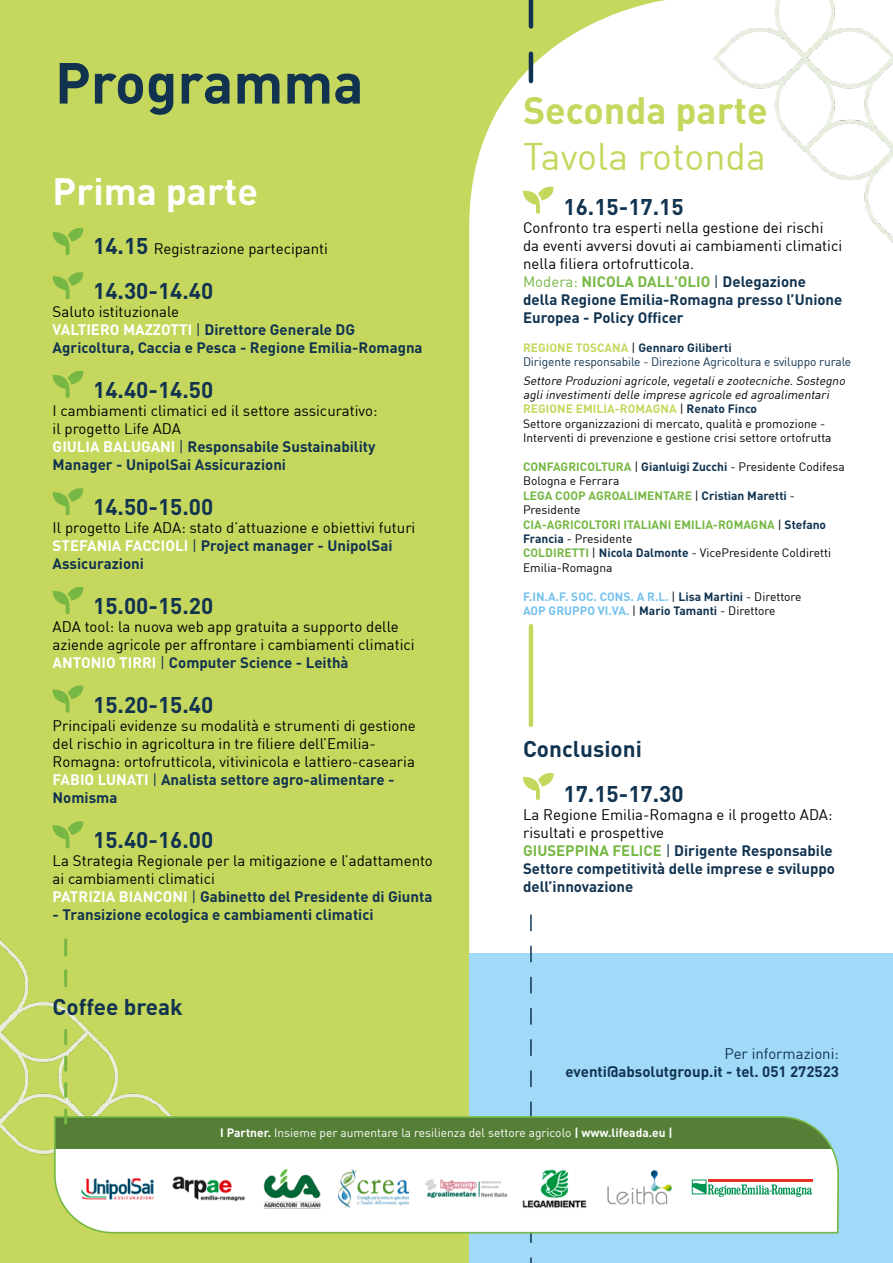
<style>
.page{position:relative;width:893px;height:1263px;background:#c6d75e}
.page>*{position:absolute;margin:0;border:0;box-sizing:border-box;transform-origin:0 0}
.t1{font:700 57px "DIN";color:#113350}
.t2{font:37.65px "DIN";color:#c6d75e}
.t3{font:700 37.65px "DIN";color:#c6d75e}
.t4{font:700 37.65px "DIN";color:#fff}
.t5{font:700 22.5px/45px "DIN";color:#113350}
.t6{font:15px/18px "DIN";color:#000}
.t7{font:700 15px/18px "DIN";color:#113350}
.t8{font:15px "DIN";color:#113350}
.t9{font:italic 12px/14.4px "DIN";color:#000}
.t10{font:12px/14.4px "DIN";color:#000}
.t11{font:12px/14.4px "DIN";letter-spacing:-.01em;color:#113350}
.t12{font:700 12px/14.4px "DIN";color:#75c2ed}
.t13{font:12px "DIN";color:#fff}
.s1{font-weight:700;font-size:22.5px;color:#113350}
.s2{font-weight:400;color:#000}
.s3{color:#fff}
.s4{font-weight:400}
.s5{font-weight:700;color:#fff}
.s6{color:#113350}
.s7{font-weight:700;color:#113350}
.s8{color:#76b843}
.s9{font-weight:700;color:#76b843}
.s10{font-weight:700;color:#c6d75e}
.s11{color:#000}
.s12{font-weight:700}
.s13{font-weight:700;font-style:normal;color:#c6d75e}
.s14{font-style:normal}
.s15{font-weight:700;font-style:normal;color:#113350}
</style>
<div class="page">
<div style="left:469px;top:0;width:424px;height:954px;background:#fff"></div>
<div style="left:469px;top:954px;width:424px;height:309px;background:#a1daf8"></div>
<svg style="left:53px;top:272px;width:31px;height:27px"></svg>
<svg style="left:53px;top:370px;width:31px;height:28px"></svg>
<svg style="left:523px;top:184px;width:31px;height:30px"></svg>
<svg style="left:523px;top:770px;width:31px;height:30px"></svg>
<svg style="left:53px;top:488px;width:31px;height:27px"></svg>
<svg style="left:53px;top:586px;width:31px;height:28px"></svg>
<svg style="left:53px;top:685px;width:31px;height:28px"></svg>
<svg style="left:53px;top:821px;width:31px;height:27px"></svg>
<svg style="left:53px;top:228px;width:31px;height:27px"></svg>
<img style="left:714px;top:0;width:179px;height:243px">
<svg style="left:529px;top:0;width:4px;height:81px"></svg>
<hr style="left:529px;top:626px;width:4px;height:99px;background:#c6d75e">
<svg style="left:530px;top:915px;width:2px;height:348px"></svg>
<img style="left:0;top:938px;width:172px;height:217px">
<svg style="left:53px;top:1115px;width:786px;height:119px;background:#b5c9a6"></svg>
<img style="left:170px;top:1159px;width:77px;height:58px">
<img style="left:261px;top:1159px;width:62px;height:58px">
<img style="left:424px;top:1159px;width:83px;height:58px">
<img style="left:521px;top:1159px;width:67px;height:58px">
<img style="left:339px;top:1169px;width:69px;height:38px">
<img style="left:601px;top:1159px;width:74px;height:58px">
<svg style="left:692px;top:1179px;width:120px;height:18px;background:#b3c3af"></svg>
<img style="left:79px;top:1159px;width:77px;height:58px">
<svg style="left:64px;top:940px;width:3px;height:46px"></svg>
<svg style="left:64px;top:1030px;width:3px;height:93px"></svg>
<h1 class="t1" style="left:55px;top:46px;width:310px">Programma</h1>
<h2 class="t4" style="left:53px;top:167px;width:207px">Prima parte</h2>
<p class="t6" style="left:93px;top:239px;width:236px"><span class="s1">14.15</span> Registrazione partecipanti</p>
<h3 class="t5" style="left:93px;top:267px;width:122px">14.30-14.40</h3>
<p class="t7" style="left:53px;top:302px;width:371px"><span class="s2">Saluto istituzionale<br></span><span class="s3">VALTIERO MAZZOTTI</span> <span class="s4">|</span> Direttore Generale DG<br>Agricoltura, Caccia e Pesca - Regione Emilia-Romagna</p>
<h3 class="t5" style="left:93px;top:366px;width:122px">14.40-14.50</h3>
<p class="t6" style="left:53px;top:401px;width:326px">I cambiamenti climatici ed il settore assicurativo: il progetto Life ADA<br><span class="s5">GIULIA BALUGANI</span> <span class="s6">|</span> <span class="s7">Responsabile Sustainability Manager - UnipolSai Assicurazioni</span></p>
<h3 class="t5" style="left:93px;top:483px;width:122px">14.50-15.00</h3>
<p class="t6" style="left:53px;top:518px;width:364px">Il progetto Life ADA: stato d’attuazione e obiettivi futuri<br><span class="s5">STEFANIA FACCIOLI</span> <span class="s6">|</span> <span class="s7">Project manager - UnipolSai<br>Assicurazioni</span></p>
<h3 class="t5" style="left:93px;top:582px;width:122px">15.00-15.20</h3>
<p class="t6" style="left:53px;top:617px;width:364px">ADA tool: la nuova web app gratuita a supporto delle aziende agricole per affrontare i cambiamenti climatici<br><span class="s5">ANTONIO TIRRI</span> <span class="s6">|</span> <span class="s7">Computer Science - Leithà</span></p>
<h3 class="t5" style="left:93px;top:681px;width:122px">15.20-15.40</h3>
<p class="t6" style="left:53px;top:716px;width:365px">Principali evidenze su modalità e strumenti di gestione del rischio in agricoltura in tre filiere dell’Emilia-Romagna: ortofrutticola, vitivinicola e lattiero-casearia <span class="s5">FABIO LUNATI</span> <span class="s6">|</span> <span class="s7">Analista settore agro-alimentare - Nomisma</span></p>
<h3 class="t5" style="left:93px;top:816px;width:122px">15.40-16.00</h3>
<p class="t6" style="left:53px;top:851px;width:382px">La Strategia Regionale per la mitigazione e l’adattamento ai cambiamenti climatici<br><span class="s5">PATRIZIA BIANCONI</span> <span class="s6">|</span> <span class="s7">Gabinetto del Presidente di Giunta</span></p>
<p class="t7" style="left:53px;top:905px;width:323px">- Transizione ecologica e cambiamenti climatici</p>
<h3 class="t5" style="left:53px;top:984px;width:132px">Coffee break</h3>
<h2 class="t3" style="left:523px;top:86px;width:246px">Seconda parte</h2>
<h2 class="t2" style="left:523px;top:133px;width:244px">Tavola rotonda</h2>
<h3 class="t5" style="left:563px;top:183px;width:122px">16.15-17.15</h3>
<p class="t6" style="left:523px;top:218px;width:321px">Confronto tra esperti nella gestione dei rischi da eventi avversi dovuti ai cambiamenti climatici nella filiera ortofrutticola.<br><span class="s8">Modera:</span> <span class="s9">NICOLA DALL'OLIO</span> <span class="s6">|</span> <span class="s7">Delegazione della Regione Emilia-Romagna presso l’Unione Europea - Policy Officer</span></p>
<p class="t11" style="left:523px;top:340px;width:330px"><span class="s10">REGIONE TOSCANA</span> <span class="s11">|</span> <span class="s12">Gennaro Giliberti<br></span>Dirigente responsabile - Direzione Agricoltura e sviluppo rurale</p>
<p class="t9" style="left:523px;top:373px;width:326px">Settore Produzioniagricole,vegetalie zootecniche.Sostegno agliinvestimentidelle imprese agricole ed agroalimentari <span class="s13">REGIONE EMILIA-ROMAGNA</span> <span class="s14">|</span> <span class="s15">Renato Finco<br></span><span class="s14">Settore organizzazioni di mercato, qualità e promozione - Interventi di prevenzione e gestione crisi settore ortofrutta</span></p>
<p class="t10" style="left:523px;top:459px;width:323px"><span class="s9">CONFAGRICOLTURA</span> | <span class="s7">Gianluigi Zucchi</span> - Presidente Codifesa Bologna e Ferrara<br><span class="s9">LEGA COOP AGROALIMENTARE</span> | <span class="s7">Cristian Maretti</span> - Presidente<br><span class="s9">CIA-AGRICOLTORI ITALIANI EMILIA-ROMAGNA</span> | <span class="s7">Stefano Francia</span> - Presidente<br><span class="s9">COLDIRETTI</span> | <span class="s7">Nicola Dalmonte</span> - VicePresidente Coldiretti Emilia-Romagna</p>
<p class="t12" style="left:523px;top:588px;width:280px">F.IN.A.F. SOC. CONS. A R.L. <span class="s2">|</span> <span class="s6">Lisa Martini</span> <span class="s2">- Direttore<br></span>AOP GRUPPO VI.VA. <span class="s2">|</span> <span class="s6">Mario Tamanti</span> <span class="s2">- Direttore</span></p>
<h3 class="t5" style="left:563px;top:726px;width:122px;text-indent:-40px">Conclusioni<br>17.15-17.30</h3>
<p class="t7" style="left:523px;top:805px;width:313px"><span class="s2">La Regione Emilia-Romagna e il progetto ADA: risultati e prospettive<br></span><span class="s8">GIUSEPPINA FELICE</span> <span class="s4">|</span> Dirigente Responsabile Settore competitività delle imprese e sviluppo dell’innovazione</p>
<p class="t8" style="left:724px;top:1044px;width:116px">Per informazioni:</p>
<p class="t7" style="left:565px;top:1062px;width:275px">eventi@absolutgroup.it - tel. 051 272523</p>
<p class="t13" style="left:220px;top:1125px;width:454px"><span class="s12">I Partner.</span> Insieme per aumentare la resilienza del settore agricolo <span class="s12">| www.lifeada.eu |</span></p>
</div>
